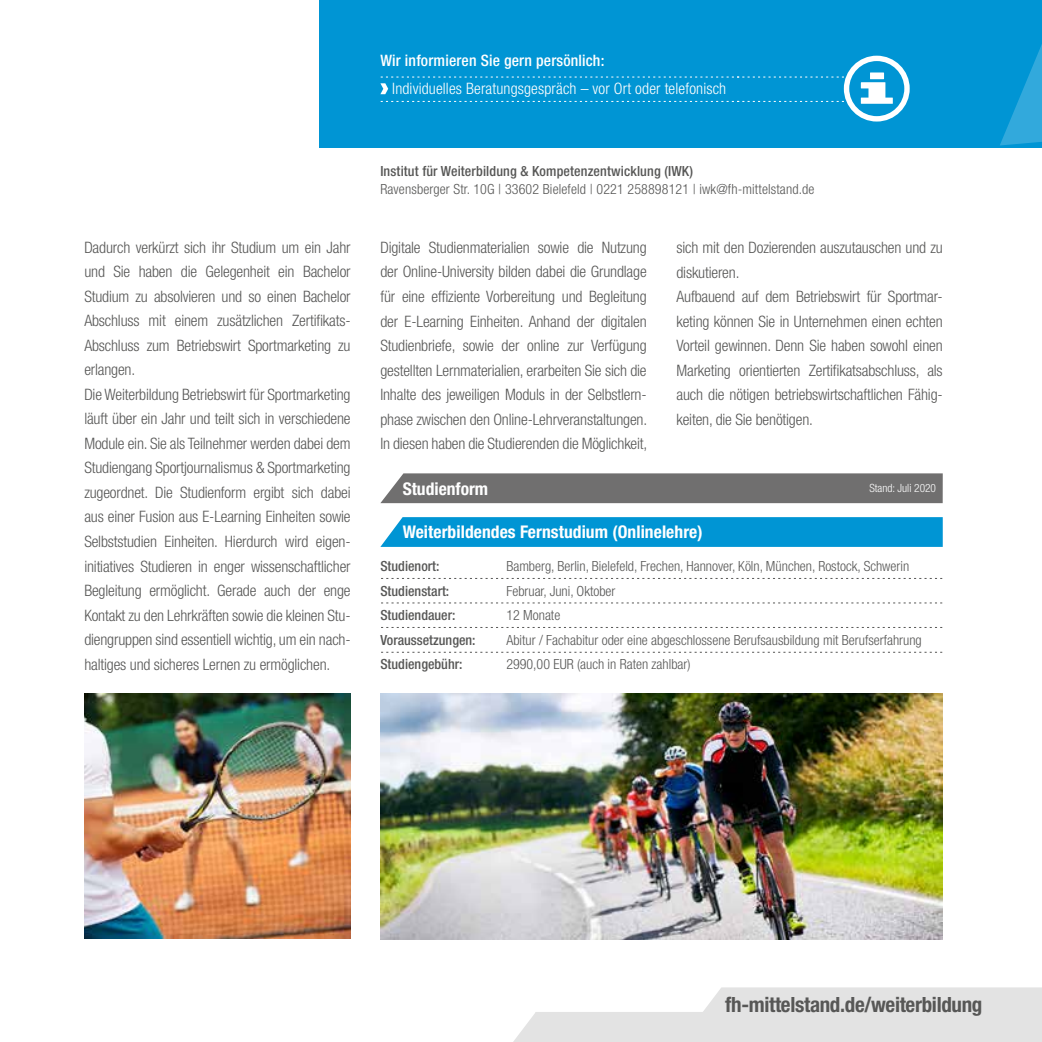
<style>
.page{position:relative;width:1042px;height:1042px;background:#fff}
.page>*{position:absolute;margin:0;border:0;box-sizing:border-box;transform-origin:0 0}
.t1{font:700 condensed 21px "Helvetica Neue LT Std";letter-spacing:-.015em;color:#575756}
.t2{font:700 condensed 17.5px "Helvetica Neue LT Std";letter-spacing:.005em;color:#fff}
.t3{font:300 condensed 15.75px/24.5px "Helvetica Neue LT Std";letter-spacing:-.01em;color:#575756}
.t4{font:300 condensed 15.75px "Helvetica Neue LT Std";letter-spacing:.01em;color:#fff}
.t5{font:500 condensed 15.75px "Helvetica Neue LT Std";letter-spacing:.01em;color:#fff}
.t6{font:300 condensed 14px "Helvetica Neue LT Std";color:#575756}
.t7{font:500 condensed 14px "Helvetica Neue LT Std";color:#575756}
.t8{font:300 condensed 11.38px "Helvetica Neue LT Std";color:#fff}
</style>
<div class="page">
<svg style="left:381px;top:578px;width:561px;height:1px"></svg>
<svg style="left:381px;top:602px;width:561px;height:1px"></svg>
<svg style="left:381px;top:627px;width:561px;height:1px"></svg>
<svg style="left:381px;top:652px;width:561px;height:1px"></svg>
<svg style="left:380px;top:517px;width:563px;height:30px;background:#0797d5"></svg>
<div style="left:380px;top:473px;width:563px;height:30px;background:#706f6f"></div>
<div style="left:319px;top:0;width:723px;height:148px;background:#0095d4"></div>
<div style="left:844px;top:56px;width:65px;height:66px;border:5px solid #fff;border-radius:50%"></div>
<svg style="left:861px;top:72px;width:32px;height:32px"></svg>
<svg style="left:380px;top:77px;width:464px;height:17px"></svg>
<svg style="left:381px;top:101px;width:463px;height:1px"></svg>
<img style="left:84px;top:694px;width:267px;height:244px">
<img style="left:380px;top:694px;width:563px;height:245px">
<svg style="left:1000px;top:44px;width:42px;height:101px"></svg>
<svg style="left:513px;top:987px;width:529px;height:55px"></svg>
<p class="t5" style="left:380px;top:51px;width:225px">Wir informieren Sie gern persönlich:</p>
<p class="t4" style="left:392px;top:79px;width:335px">Individuelles Beratungsgespräch – vor Ort oder telefonisch</p>
<p class="t7" style="left:380px;top:163px;width:314px">Institut für Weiterbildung &amp; Kompetenzentwicklung (IWK)</p>
<p class="t6" style="left:380px;top:181px;width:436px">Ravensberger Str. 10G | 33602 Bielefeld | 0221 258898121 | iwk@fh-mittelstand.de</p>
<p class="t3" style="left:84px;top:235px;width:268px">Dadurch verkürzt sich ihr Studium um ein Jahr und Sie haben die Gelegenheit ein Bachelor Studium zu absolvieren und so einen Bachelor Abschluss mit einem zusätzlichen Zertifikats-Abschluss zum Betriebswirt Sportmarketing zu erlangen.<br>Die Weiterbildung Betriebswirt für Sportmarketing läuft über ein Jahr und teilt sich in verschiedene Module ein. Sie als Teilnehmer werden dabei dem Studiengang Sportjournalismus &amp; Sportmarketing zugeordnet. Die Studienform ergibt sich dabei aus einer Fusion aus E-Learning Einheiten sowie Selbststudien Einheiten. Hierdurch wird eigen&shy;initiatives Studieren in enger wissenschaftlicher Begleitung ermöglicht. Gerade auch der enge Kontakt zu den Lehrkräften sowie die kleinen Stu&shy;diengruppen sind essentiell wichtig, um ein nach&shy;haltiges und sicheres Lernen zu ermöglichen.</p>
<p class="t3" style="left:380px;top:235px;width:268px;text-align:justify">Digitale Studienmaterialien sowie die Nutzung der Online-University bilden dabei die Grundlage für eine effiziente Vorbereitung und Begleitung der E-Learning Einheiten. Anhand der digitalen Studienbriefe, sowie der online zur Verfügung gestellten Lernmaterialien, erarbeiten Sie sich die Inhalte des jeweiligen Moduls in der Selbstlern&shy;phase zwischen den Online-Lehrveranstaltungen.<br>In diesen haben die Studierenden die Möglichkeit,</p>
<p class="t3" style="left:676px;top:235px;width:268px">sich mit den Dozierenden auszutauschen und zu diskutieren.<br>Aufbauend auf dem Betriebswirt für Sportmar&shy;keting können Sie in Unternehmen einen echten Vorteil gewinnen. Denn Sie haben sowohl einen Marketing orientierten Zertifikatsabschluss, als auch die nötigen betriebswirtschaftlichen Fähig&shy;keiten, die Sie benötigen.</p>
<p class="t2" style="left:403px;top:478px;width:87px">Studienform</p>
<p class="t2" style="left:403px;top:521px;width:301px">Weiterbildendes Fernstudium (Onlinelehre)</p>
<p class="t8" style="left:869px;top:482px;width:68px">Stand: Juli 2020</p>
<p class="t7" style="left:380px;top:558px;width:61px">Studienort:</p>
<p class="t6" style="left:506px;top:558px;width:404px">Bamberg, Berlin, Bielefeld, Frechen, Hannover, Köln, München, Rostock, Schwerin</p>
<p class="t7" style="left:380px;top:582px;width:70px">Studienstart:</p>
<p class="t6" style="left:506px;top:583px;width:111px">Februar, Juni, Oktober</p>
<p class="t7" style="left:380px;top:607px;width:77px">Studiendauer:</p>
<p class="t6" style="left:506px;top:607px;width:55px">12 Monate</p>
<p class="t7" style="left:380px;top:631px;width:97px">Voraussetzungen:</p>
<p class="t6" style="left:506px;top:632px;width:417px">Abitur / Fachabitur oder eine abgeschlossene Berufsausbildung mit Berufserfahrung</p>
<p class="t7" style="left:380px;top:656px;width:84px">Studiengebühr:</p>
<p class="t6" style="left:506px;top:656px;width:186px">2990,00 EUR (auch in Raten zahlbar)</p>
<h1 class="t1" style="left:725px;top:991px;width:259px">fh-mittelstand.de/weiterbildung</h1>
</div>
